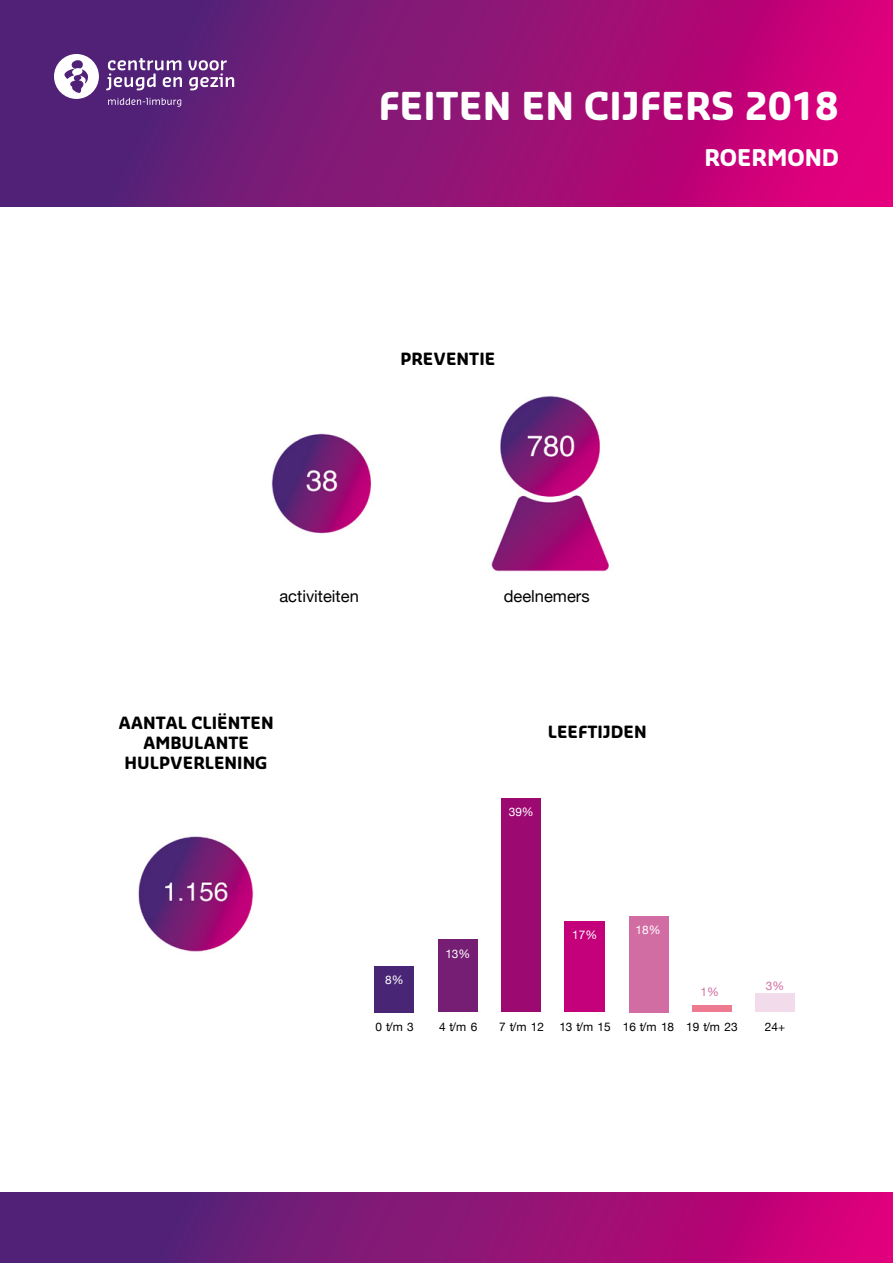
<style>
.page{position:relative;width:893px;height:1263px;background:#fff}
.page>*{position:absolute;margin:0;border:0;box-sizing:border-box;transform-origin:0 0}
.t1{font:700 37.5px "Sansa Soft Pro";color:#fff}
.t2{font:700 22.5px "Sansa Soft Pro";color:#fff}
.t3{font:700 16.5px/19.8px "Sansa Soft Pro";color:#000;text-align:center}
.t4{font:16.5px "Helvetica Neue";color:#000}
.t5{font:11.85px "Helvetica Neue";color:#000}
.t6{font:11.85px "Helvetica Neue";color:#fff}
.t7{font:11.85px "Helvetica Neue";color:#d26da3}
</style>
<div class="page">
<img style="left:271px;top:396px;width:338px;height:176px">
<img style="left:138px;top:836px;width:116px;height:116px">
<div style="left:375px;top:966px;width:39px;height:46px;background:#492675"></div>
<div style="left:438px;top:940px;width:39px;height:72px;background:#751e73"></div>
<div style="left:501px;top:799px;width:40px;height:213px;background:#9b0971"></div>
<div style="left:564px;top:921px;width:41px;height:91px;background:#c4007a"></div>
<div style="left:629px;top:916px;width:39px;height:96px;background:#d26da3"></div>
<div style="left:692px;top:1005px;width:40px;height:7px;background:#ee7a91"></div>
<div style="left:755px;top:994px;width:40px;height:18px;background:#f2dbea"></div>
<svg style="left:0;top:0;width:893px;height:206px;background:#901277"></svg>
<svg style="left:54px;top:54px;width:45px;height:45px"></svg>
<svg style="left:106px;top:58px;width:76px;height:32px"></svg>
<svg style="left:189px;top:60px;width:45px;height:30px"></svg>
<svg style="left:108px;top:98px;width:73px;height:9px"></svg>
<div style="left:0;top:1192px;width:893px;height:71px;background:linear-gradient(to right,#3f2877,#d70077)"></div>
<h1 class="t1" style="left:378px;top:81px;width:462px">FEITEN EN CIJFERS 2018</h1>
<h2 class="t2" style="left:704px;top:142px;width:136px">ROERMOND</h2>
<p class="t3" style="left:401px;top:349px;width:96px">PREVENTIE</p>
<p class="t4" style="left:279px;top:584px;width:81px">activiteiten</p>
<p class="t4" style="left:504px;top:584px;width:87px">deelnemers</p>
<p class="t3" style="left:119px;top:713px;width:157px">AANTAL CLIËNTEN<br>AMBULANTE<br>HULPVERLENING</p>
<p class="t6" style="left:385px;top:971px;width:20px">8%</p>
<p class="t3" style="left:548px;top:722px;width:100px">LEEFTIJDEN</p>
<p class="t6" style="left:509px;top:803px;width:27px">39%</p>
<p class="t6" style="left:445px;top:945px;width:27px">13%</p>
<p class="t6" style="left:572px;top:926px;width:27px">17%</p>
<p class="t6" style="left:636px;top:921px;width:27px">18%</p>
<p class="t7" style="left:700px;top:983px;width:20px">1%</p>
<p class="t7" style="left:766px;top:977px;width:20px">3%</p>
<p class="t5" style="left:376px;top:1018px;width:40px">0 t/m 3</p>
<p class="t5" style="left:439px;top:1018px;width:40px">4 t/m 6</p>
<p class="t5" style="left:499px;top:1018px;width:46px">7 t/m 12</p>
<p class="t5" style="left:559px;top:1018px;width:180px">13 t/m 15 16 t/m 18 19 t/m 23</p>
<p class="t5" style="left:765px;top:1018px;width:22px">24+</p>
</div>
